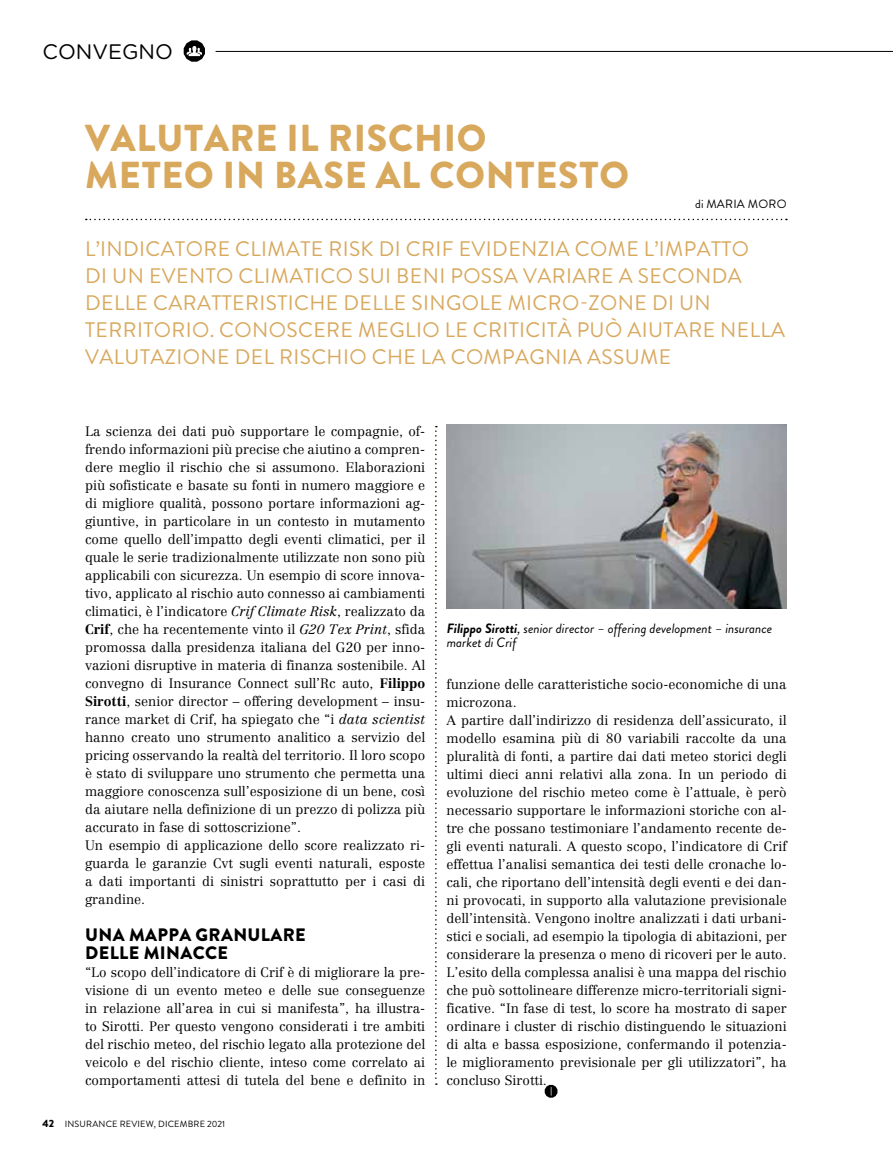
<style>
.page{position:relative;width:893px;height:1170px;background:#fff}
.page>*{position:absolute;margin:0;border:0;box-sizing:border-box;transform-origin:0 0}
.t1{font:900 37.5px/37.5px "Brandon Grotesque";letter-spacing:.02em;color:#d8a85d}
.t2{font:21px/27px "Brandon Grotesque";letter-spacing:.02em;color:#d8a85d}
.t3{font:21px "Gotham Rounded";color:#000}
.t4{font:900 18px/18px "Brandon Grotesque";letter-spacing:.02em;color:#000}
.t5{font:300 13.5px/18px "Centennial LT Std";color:#000}
.t6{font:italic 13.5px/13.5px "Brandon Grotesque";color:#000}
.t7{font:12px "Brandon Grotesque";letter-spacing:.02em;color:#000}
.t8{font:9px "Brandon Grotesque";letter-spacing:.02em;color:#000}
.s1{font-style:italic}
.s2{font-weight:700}
.s3{font-weight:900;font-size:10.5px}
</style>
<div class="page">
<svg style="left:184px;top:40px;width:21px;height:22px"></svg>
<hr style="left:216px;top:51px;width:677px;height:1px;background:#000">
<svg style="left:435px;top:426px;width:2px;height:658px"></svg>
<svg style="left:86px;top:219px;width:701px;height:1px"></svg>
<svg style="left:545px;top:1084px;width:12px;height:13px"></svg>
<img style="left:447px;top:424px;width:340px;height:185px">
<h2 class="t3" style="left:43px;top:37px;width:132px">CONVEGNO</h2>
<h1 class="t1" style="left:85px;top:120px;width:545px">VALUTARE IL RISCHIO<br>METEO IN BASE AL CONTESTO</h1>
<p class="t7" style="left:695px;top:196px;width:93px">di MARIA MORO</p>
<p class="t2" style="left:85px;top:236px;width:701px">L’INDICATORE CLIMATE RISK DI CRIF EVIDENZIA COME L’IMPATTO<br>DI UN EVENTO CLIMATICO SUI BENI POSSA VARIARE A SECONDA DELLE CARATTERISTICHE DELLE SINGOLE MICRO-ZONE DI UN TERRITORIO. CONOSCERE MEGLIO LE CRITICITÀ PUÒ AIUTARE NELLA VALUTAZIONE DEL RISCHIO CHE LA COMPAGNIA ASSUME</p>
<p class="t5" style="left:85px;top:422px;width:342px">La scienza dei dati può supportare le compagnie, of&shy;frendo informazioni più precise che aiutino a compren&shy;dere meglio il rischio che si assumono. Elaborazioni più sofisticate e basate su fonti in numero maggiore e di migliore qualità, possono portare informazioni ag&shy;giuntive, in particolare in un contesto in mutamento come quello dell’impatto degli eventi climatici, per il quale le serie tradizionalmente utilizzate non sono più applicabili con sicurezza. Un esempio di score innova&shy;tivo, applicato al rischio auto connesso ai cambiamenti climatici, è l’indicatore <span class="s1">Crif Climate Risk</span>, realizzato da <span class="s2">Crif</span>, che ha recentemente vinto il <span class="s1">G20 Tex Print</span>, sfida promossa dalla presidenza italiana del G20 per inno&shy;vazioni disruptive in materia di finanza sostenibile. Al convegno di Insurance Connect sull’Rc auto, <span class="s2">Filippo Sirotti</span>, senior director – offering development – insu&shy;rance market di Crif, ha spiegato che “i <span class="s1">data scientist </span>hanno creato uno strumento analitico a servizio del pricing osservando la realtà del territorio. Il loro scopo è stato di sviluppare uno strumento che permetta una maggiore conoscenza sull’esposizione di un bene, così da aiutare nella definizione di un prezzo di polizza più accurato in fase di sottoscrizione”.<br>Un esempio di applicazione dello score realizzato ri&shy;guarda le garanzie Cvt sugli eventi naturali, esposte a dati importanti di sinistri soprattutto per i casi di grandine.</p>
<h3 class="t4" style="left:85px;top:925px;width:222px">UNA MAPPA GRANULARE<br>DELLE MINACCE</h3>
<p class="t5" style="left:85px;top:963px;width:342px;text-align:justify">“Lo scopo dell’indicatore di Crif è di migliorare la pre&shy;visione di un evento meteo e delle sue conseguenze in relazione all’area in cui si manifesta”, ha illustra&shy;to Sirotti. Per questo vengono considerati i tre ambiti del rischio meteo, del rischio legato alla protezione del veicolo e del rischio cliente, inteso come correlato ai comportamenti attesi di tutela del bene e definito in</p>
<p class="t8" style="left:43px;top:1117px;width:184px"><span class="s3">42</span> INSURANCE REVIEW, DICEMBRE 2021</p>
<p class="t6" style="left:447px;top:621px;width:327px"><span class="s2">Filippo Sirotti</span>, senior director – offering development – insurance market di Crif</p>
<p class="t5" style="left:446px;top:675px;width:342px">funzione delle caratteristiche socio-economiche di una microzona.<br>A partire dall’indirizzo di residenza dell’assicurato, il modello esamina più di 80 variabili raccolte da una pluralità di fonti, a partire dai dati meteo storici degli ultimi dieci anni relativi alla zona. In un periodo di evoluzione del rischio meteo come è l’attuale, è però necessario supportare le informazioni storiche con al&shy;tre che possano testimoniare l’andamento recente de&shy;gli eventi naturali. A questo scopo, l’indicatore di Crif effettua l’analisi semantica dei testi delle cronache lo&shy;cali, che riportano dell’intensità degli eventi e dei dan&shy;ni provocati, in supporto alla valutazione previsionale dell’intensità. Vengono inoltre analizzati i dati urbani&shy;stici e sociali, ad esempio la tipologia di abitazioni, per considerare la presenza o meno di ricoveri per le auto.<br>L’esito della complessa analisi è una mappa del rischio che può sottolineare differenze micro-territoriali signi&shy;ficative. “In fase di test, lo score ha mostrato di saper ordinare i cluster di rischio distinguendo le situazioni di alta e bassa esposizione, confermando il potenzia&shy;le miglioramento previsionale per gli utilizzatori”, ha concluso Sirotti.</p>
</div>
